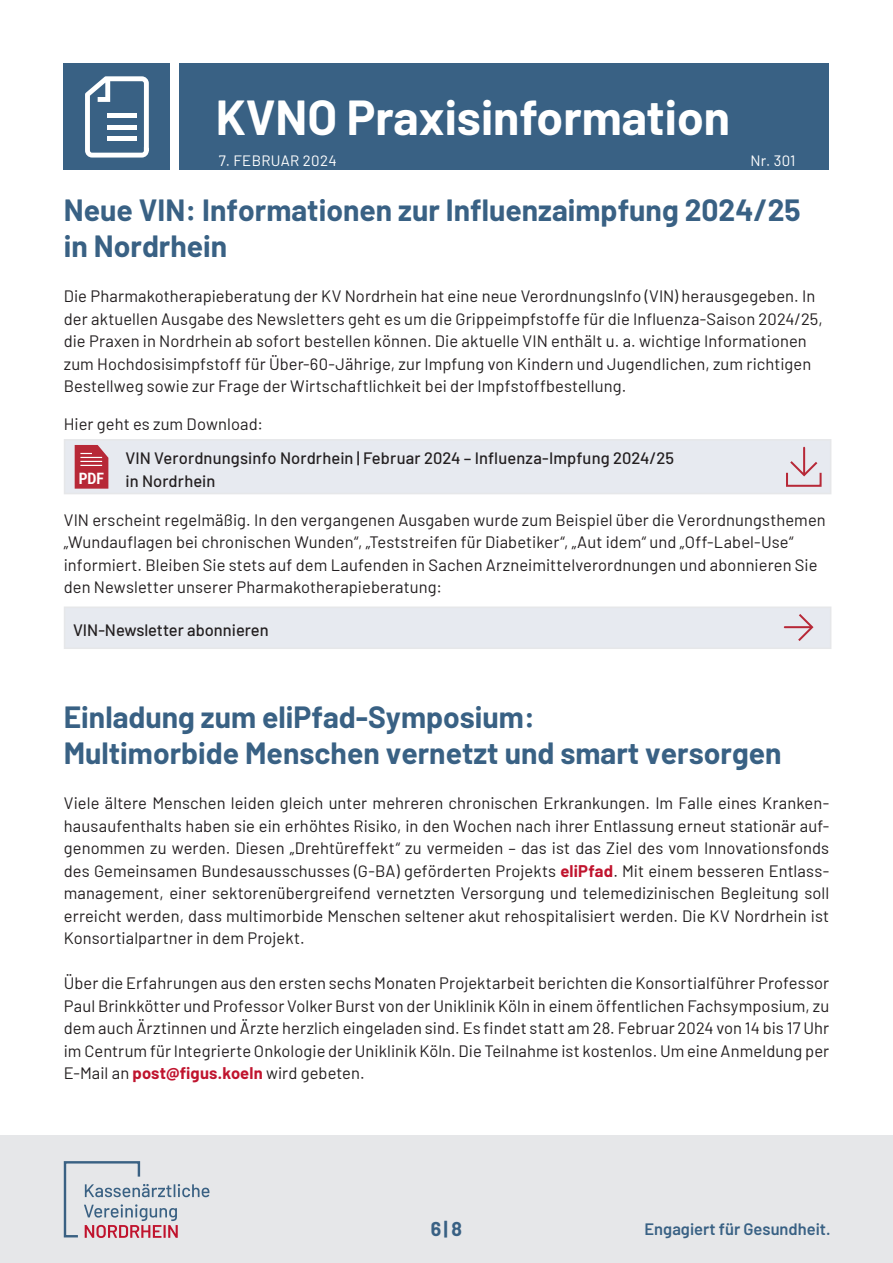
<style>
.page{position:relative;width:893px;height:1263px;background:#fff}
.page>*{position:absolute;margin:0;border:0;box-sizing:border-box;transform-origin:0 0}
.t1{font:700 48px "Barlow";color:#fff}
._1_0_-_Fließtext___11_15{font:700 30px/36px "Barlow";color:#396184}
.t2{font:700 19.5px "Barlow";color:#396184}
._1_0_-_Fließtext___11_15-2{font:16.5px/22.5px "Barlow";letter-spacing:.005em;color:#231f20}
._1_0_-_Fließtext___11_15-3{font:500 16.5px "Barlow";letter-spacing:.005em;color:#231f20}
.t3{font:600 16.5px "Barlow";color:#396184}
.t4{font:700 condensed 15.6px "Roboto";color:#fff}
.t5{font:15px "Barlow";letter-spacing:.02em;color:#fff}
.s1{font-weight:700;color:#c0142e}
</style>
<div class="page">
<div style="left:180px;top:64px;width:649px;height:106px;background:#396184"></div>
<div style="left:64px;top:64px;width:106px;height:106px;background:#396184"></div>
<svg style="left:85px;top:76px;width:64px;height:82px"></svg>
<div style="left:107px;top:113px;width:30px;height:5px;background:#fff"></div>
<div style="left:107px;top:125px;width:30px;height:5px;background:#fff"></div>
<div style="left:107px;top:136px;width:30px;height:5px;background:#fff"></div>
<div style="left:0;top:1135px;width:893px;height:128px;background:#e6e7e9"></div>
<svg style="left:64px;top:1161px;width:145px;height:77px"></svg>
<div style="left:64px;top:439px;width:767px;height:55px;background:#e7eaf0"></div>
<svg style="left:75px;top:445px;width:33px;height:44px"></svg>
<div style="left:786px;top:472px;width:36px;height:15px;border:2px solid #b72837"></div>
<svg style="left:788px;top:459px;width:31px;height:19px"></svg>
<hr style="left:803px;top:448px;width:2px;height:26px;background:#b72837">
<div style="left:64px;top:606px;width:767px;height:43px;background:#e7eaf0;border:2px solid #e6e7e9"></div>
<svg style="left:796px;top:614px;width:18px;height:27px"></svg>
<hr style="left:785px;top:626px;width:26px;height:2px;background:#b72837">
<h1 class="t1" style="left:216px;top:82px;width:516px">KVNO Praxisinformation</h1>
<p class="t5" style="left:219px;top:149px;width:119px">7. FEBRUAR 2024</p>
<p class="t5" style="left:750px;top:149px;width:47px">Nr. 301</p>
<p class="_1_0_-_Fließtext___11_15" style="left:64px;top:190px;width:738px">Neue VIN: Informationen zur Influenzaimpfung 2024/25 in Nordrhein</p>
<p class="_1_0_-_Fließtext___11_15-2" style="left:64px;top:284px;width:760px">Die Pharmakotherapieberatung der KV Nordrhein hat eine neue VerordnungsInfo (VIN) herausgegeben. In der aktuellen Ausgabe des Newsletters geht es um die Grippeimpfstoffe für die Influenza-Saison 2024/25, die Praxen in Nordrhein ab sofort bestellen können. Die aktuelle VIN enthält u. a. wichtige Informationen zum Hochdosisimpfstoff für Über-60-Jährige, zur Impfung von Kindern und Jugendlichen, zum richtigen Bestellweg sowie zur Frage der Wirtschaftlichkeit bei der Impfstoffbestellung.</p>
<p class="_1_0_-_Fließtext___11_15-2" style="left:64px;top:411px;width:201px">Hier geht es zum Download:</p>
<p class="t4" style="left:79px;top:467px;width:27px">PDF</p>
<p class="_1_0_-_Fließtext___11_15-3" style="left:125px;top:446px;width:550px">VIN Verordnungsinfo Nordrhein | Februar 2024 – Influenza-Impfung 2024/25</p>
<p class="_1_0_-_Fließtext___11_15-3" style="left:125px;top:469px;width:92px">in Nordrhein</p>
<p class="_1_0_-_Fließtext___11_15-2" style="left:64px;top:507px;width:764px">VIN erscheint regelmäßig. In den vergangenen Ausgaben wurde zum Beispiel über die Verordnungsthemen „Wundauflagen bei chronischen Wunden“, „Teststreifen für Diabetiker“, „Aut idem“ und „Off-Label-Use“ informiert. Bleiben Sie stets auf dem Laufenden in Sachen Arzneimittelverordnungen und abonnieren Sie den Newsletter unserer Pharmakotherapieberatung:</p>
<p class="_1_0_-_Fließtext___11_15-3" style="left:73px;top:618px;width:197px">VIN-Newsletter abonnieren</p>
<p class="_1_0_-_Fließtext___11_15" style="left:64px;top:697px;width:473px">Einladung zum eliPfad-Symposium:</p>
<p class="_1_0_-_Fließtext___11_15" style="left:64px;top:733px;width:719px">Multimorbide Menschen vernetzt und smart versorgen</p>
<p class="_1_0_-_Fließtext___11_15-2" style="left:64px;top:791px;width:767px;text-align:justify">Viele ältere Menschen leiden gleich unter mehreren chronischen Erkrankungen. Im Falle eines Kranken&shy;hausaufenthalts haben sie ein erhöhtes Risiko, in den Wochen nach ihrer Entlassung erneut stationär auf&shy;genommen zu werden. Diesen „Drehtüreffekt“ zu vermeiden – das ist das Ziel des vom Innovationsfonds des Gemeinsamen Bundesausschusses (G-BA) geförderten Projekts <span class="s1">eliPfad</span>. Mit einem besseren Entlass&shy;management, einer sektorenübergreifend vernetzten Versorgung und telemedizinischen Begleitung soll erreicht werden, dass multimorbide Menschen seltener akut rehospitalisiert werden. Die KV Nordrhein ist Konsortialpartner in dem Projekt.</p>
<p class="_1_0_-_Fließtext___11_15-2" style="left:64px;top:971px;width:767px;text-align:justify">Über die Erfahrungen aus den ersten sechs Monaten Projektarbeit berichten die Konsortialführer Professor Paul Brinkkötter und Professor Volker Burst von der Uniklinik Köln in einem öffentlichen Fachsymposium, zu dem auch Ärztinnen und Ärzte herzlich eingeladen sind. Es findet statt am 28. Februar 2024 von 14 bis 17 Uhr im Centrum für Integrierte Onkologie der Uniklinik Köln. Die Teilnahme ist kostenlos. Um eine Anmeldung per E-Mail an <span class="s1">post@figus.koeln</span> wird gebeten.</p>
<p class="t2" style="left:431px;top:1214px;width:33px">6| 8</p>
<p class="t3" style="left:645px;top:1217px;width:188px">Engagiert für Gesundheit.</p>
</div>
